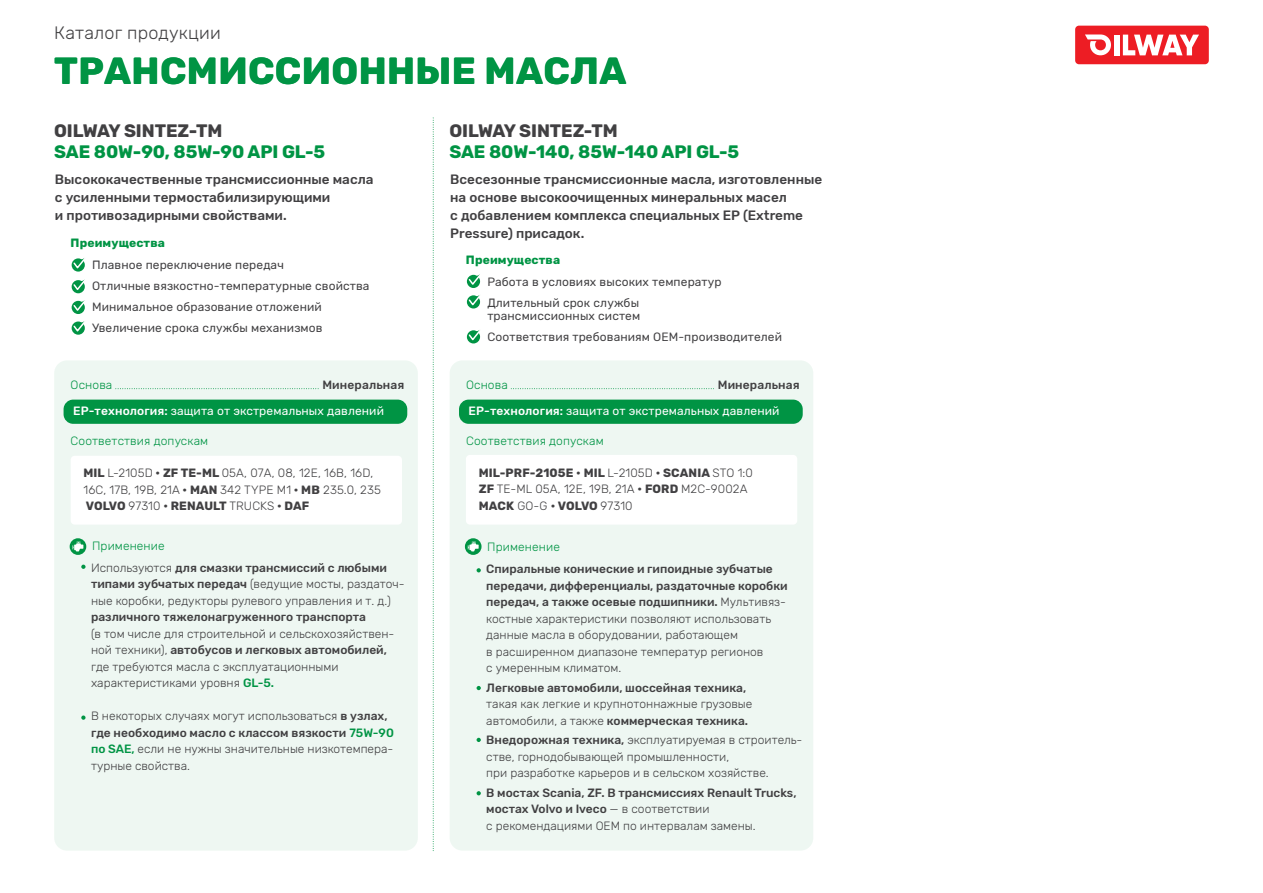
<style>
.page{position:relative;width:1263px;height:893px;background:#fff}
.page>*{position:absolute;margin:0;border:0;box-sizing:border-box;transform-origin:0 0}
.t1{font:700 37.5px "Rubik";letter-spacing:.01em;color:#009444}
.t2{font:700 18px "Rubik";letter-spacing:-.005em;color:#009444}
.t3{font:700 18px "Rubik";letter-spacing:-.005em;color:#414042}
.t4{font:300 18px "Rubik";letter-spacing:.01em;color:#414042}
.t5{font:500 13.5px/18px "Rubik";color:#414042}
.t6{font:300 12px/16.5px "Rubik";color:#414042}
.t7{font:12px/21px "Rubik";letter-spacing:.01em;color:#414042}
.t8{font:500 12px/16.5px "Rubik";color:#414042}
.t9{font:12px "Rubik";letter-spacing:.01em;color:#fff}
.t10{font:300 12px "Rubik";letter-spacing:.01em;color:#009444}
.t11{font:700 12px "Rubik";letter-spacing:.01em;color:#009444}
.s1{font-weight:500}
.s2{font-weight:700}
.s3{font-weight:500;color:#009444}
.s4{font-weight:300}
</style>
<div class="page">
<div style="left:450px;top:360px;width:363px;height:491px;background:#eef7f2;border-radius:13px"></div>
<svg style="left:511px;top:388px;width:203px;height:1px"></svg>
<div style="left:459px;top:400px;width:344px;height:24px;background:#009444;border-radius:10px"></div>
<div style="left:54px;top:360px;width:364px;height:491px;background:#eef7f2;border-radius:13px"></div>
<div style="left:1075px;top:26px;width:134px;height:38px;background:#ed1d24;border-radius:4px"></div>
<svg style="left:1085px;top:35px;width:26px;height:20px"></svg>
<div style="left:1114px;top:35px;width:5px;height:20px;background:#fff"></div>
<svg style="left:1123px;top:35px;width:76px;height:20px"></svg>
<div style="left:71px;top:456px;width:331px;height:69px;background:#fff;border-radius:4px"></div>
<svg style="left:116px;top:388px;width:203px;height:1px"></svg>
<svg style="left:72px;top:258px;width:13px;height:14px"></svg>
<svg style="left:72px;top:258px;width:13px;height:12px"></svg>
<svg style="left:72px;top:279px;width:13px;height:13px"></svg>
<svg style="left:72px;top:321px;width:13px;height:14px"></svg>
<svg style="left:72px;top:300px;width:13px;height:33px"></svg>
<div style="left:466px;top:455px;width:331px;height:70px;background:#fff;border-radius:4px"></div>
<div style="left:467px;top:295px;width:13px;height:13px;background:#009444;border-radius:50%"></div>
<svg style="left:467px;top:274px;width:14px;height:33px"></svg>
<div style="left:467px;top:330px;width:13px;height:13px;background:#009444;border-radius:50%"></div>
<svg style="left:467px;top:330px;width:14px;height:12px"></svg>
<svg style="left:433px;top:118px;width:1px;height:733px"></svg>
<svg style="left:465px;top:538px;width:16px;height:17px"></svg>
<svg style="left:468px;top:542px;width:11px;height:9px"></svg>
<svg style="left:70px;top:538px;width:16px;height:17px"></svg>
<svg style="left:73px;top:542px;width:10px;height:9px"></svg>
<svg style="left:477px;top:568px;width:4px;height:4px"></svg>
<svg style="left:81px;top:565px;width:5px;height:4px"></svg>
<svg style="left:81px;top:715px;width:5px;height:5px"></svg>
<svg style="left:477px;top:686px;width:4px;height:4px"></svg>
<svg style="left:477px;top:738px;width:4px;height:4px"></svg>
<svg style="left:477px;top:791px;width:4px;height:4px"></svg>
<div style="left:64px;top:400px;width:343px;height:24px;background:#009444;border-radius:10px"></div>
<h2 class="t4" style="left:54px;top:22px;width:168px">Каталог продукции</h2>
<h1 class="t1" style="left:54px;top:49px;width:574px">ТРАНСМИССИОННЫЕ МАСЛА</h1>
<h2 class="t3" style="left:54px;top:120px;width:170px">OILWAY SINTEZ-TM</h2>
<h2 class="t2" style="left:54px;top:142px;width:273px">SAE 80W-90, 85W-90 API GL-5</h2>
<h2 class="t3" style="left:449px;top:120px;width:170px">OILWAY SINTEZ-TM</h2>
<h2 class="t2" style="left:449px;top:142px;width:291px">SAE 80W-140, 85W-140 API GL-5</h2>
<p class="t5" style="left:55px;top:171px;width:320px">Высококачественные трансмиссионные масла с усиленными термостабилизирующими<br>и противозадирными свойствами.</p>
<p class="t7" style="left:92px;top:255px;width:279px">Плавное переключение передач<br>Отличные вязкостно-температурные свойства Минимальное образование отложений Увеличение срока службы механизмов</p>
<p class="t11" style="left:71px;top:236px;width:96px">Преимущества</p>
<p class="t5" style="left:450px;top:171px;width:373px">Всесезонные трансмиссионные масла, изготовленные на основе высокоочищенных минеральных масел<br>c добавлением комплекса специальных EP (Extreme Pressure) присадок.</p>
<p class="t7" style="left:487px;top:271px;width:236px">Работа в условиях высоких температур<br>Длительный срок службы</p>
<p class="t7" style="left:487px;top:306px;width:296px">трансмиссионных систем<br>Соответствия требованиям OEM-производителей</p>
<p class="t11" style="left:466px;top:252px;width:96px">Преимущества</p>
<p class="t10" style="left:71px;top:378px;width:43px">Основа</p>
<p class="t8" style="left:322px;top:377px;width:83px">Минеральная</p>
<p class="t9" style="left:73px;top:404px;width:312px"><span class="s1">ЕР-технология:</span> защита от экстремальных давлений</p>
<p class="t10" style="left:466px;top:378px;width:43px">Основа</p>
<p class="t8" style="left:718px;top:377px;width:83px">Минеральная</p>
<p class="t9" style="left:468px;top:404px;width:312px"><span class="s1">ЕР-технология:</span> защита от экстремальных давлений</p>
<p class="t10" style="left:71px;top:435px;width:139px">Соответствия допускам</p>
<p class="t10" style="left:466px;top:435px;width:139px">Соответствия допускам</p>
<p class="t6" style="left:83px;top:465px;width:299px"><span class="s2">MIL</span> L-2105D <span class="s2">• ZF TE-ML</span> 05А, 07А, 08, 12Е, 16В, 16D,<br>16С, 17B, 19B, 21A <span class="s2">• MAN</span> 342 TYPE M1 <span class="s2">• MB</span> 235.0, 235<br><span class="s2">VOLVO</span> 97310 <span class="s2">• RENAULT</span> TRUCKS <span class="s2">• DAF</span></p>
<p class="t6" style="left:479px;top:464px;width:276px"><span class="s2">MIL-PRF-2105E • MIL</span> L-2105D <span class="s2">• SCANIA</span> STO 1:0<br><span class="s2">ZF</span> TE-ML 05A, 12E, 19B, 21A <span class="s2">• FORD</span> M2C-9002A<br><span class="s2">MACK</span> GO-G <span class="s2">• VOLVO</span> 97310</p>
<p class="t10" style="left:92px;top:539px;width:74px">Применение</p>
<p class="t10" style="left:487px;top:540px;width:74px">Применение</p>
<p class="t6" style="left:91px;top:560px;width:315px">Используются <span class="s1">для смазки трансмиссий с любыми типами зубчатых передач</span> (ведущие мосты, раздаточ&shy;ные коробки, редукторы рулевого управления и т. д.)</p>
<p class="t8" style="left:91px;top:609px;width:277px">различного тяжелонагруженного транспорта</p>
<p class="t6" style="left:91px;top:626px;width:305px">(в том числе для строительной и сельскохозяйствен&shy;ной техники), <span class="s1">автобусов и легковых автомобилей, </span>где требуются масла с эксплуатационными характеристиками уровня <span class="s3">GL-5.</span></p>
<p class="t6" style="left:91px;top:708px;width:304px">В некоторых случаях могут использоваться <span class="s1">в узлах, где необходимо масло с классом вязкости</span> <span class="s3">75W-90 по SAE,</span> если не нужны значительные низкотемпера&shy;турные свойства.</p>
<p class="t6" style="left:486px;top:561px;width:303px"><span class="s1">Спиральные конические и гипоидные зубчатые передачи, дифференциалы, раздаточные коробки передач, а также осевые подшипники.</span> Мультивяз&shy;костные характеристики позволяют использовать данные масла в оборудовании, работающем<br>в расширенном диапазоне температур регионов<br>с умеренным климатом.</p>
<p class="t8" style="left:486px;top:679px;width:261px">Легковые автомобили, шоссейная техника,</p>
<p class="t6" style="left:486px;top:696px;width:268px">такая как легкие и крупнотоннажные грузовые автомобили, а также <span class="s1">коммерческая техника.</span></p>
<p class="t6" style="left:486px;top:732px;width:318px"><span class="s1">Внедорожная техника,</span> эксплуатируемая в строитель&shy;стве, горнодобывающей промышленности,<br>при разработке карьеров и в сельском хозяйстве.</p>
<p class="t8" style="left:486px;top:784px;width:312px">В мостах Scania, ZF. В трансмиссиях Renault Trucks, мостах Volvo и Iveco <span class="s4">— в соответствии<br>с рекомендациями OEM по интервалам замены.</span></p>
</div>
